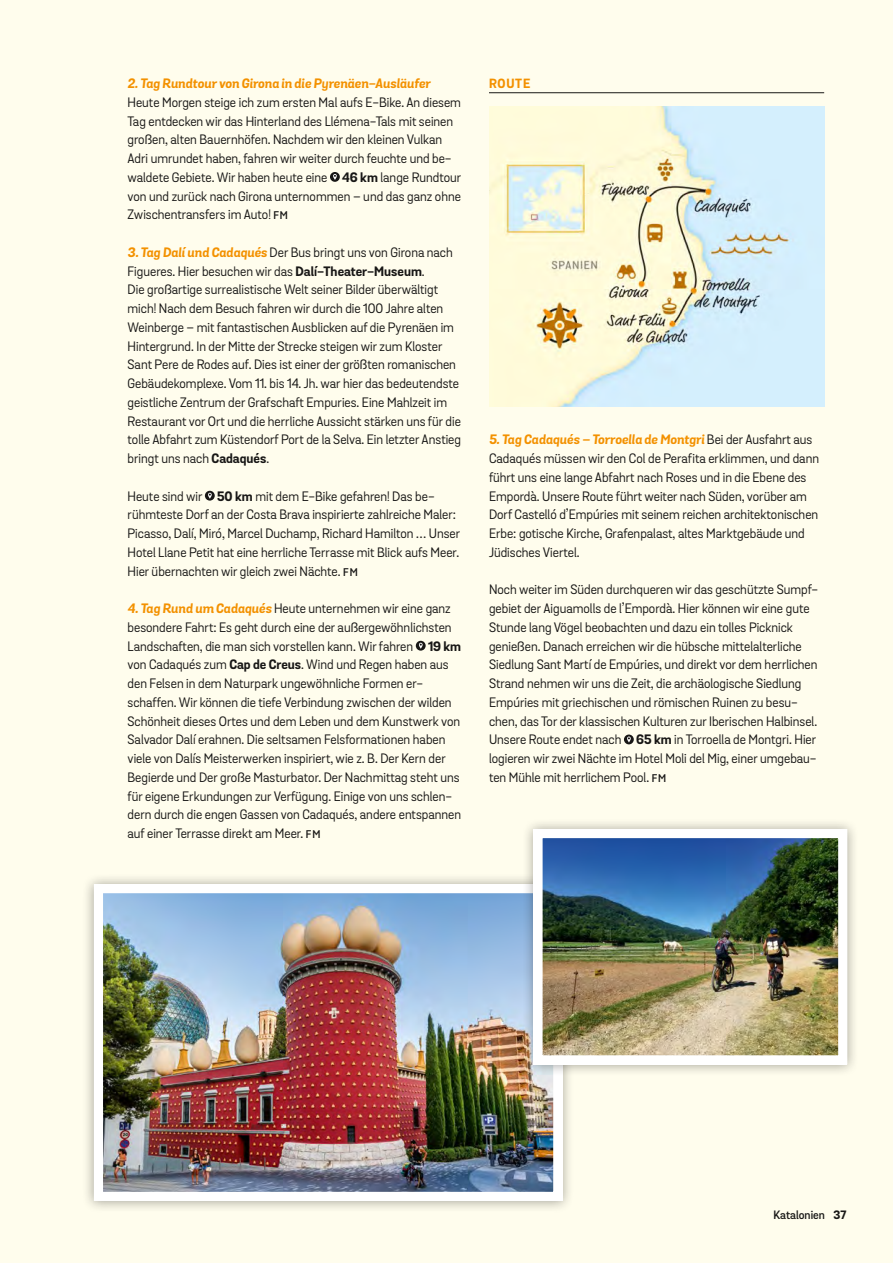
<style>
.page{position:relative;width:893px;height:1263px;background:#fffded}
.page>*{position:absolute;margin:0;border:0;box-sizing:border-box;transform-origin:0 0}
.t1{font:13.2px/18.8px "Grota Sans";color:#181716}
.t2{font:italic 700 13.2px "Grota Sans";color:#f39100}
.t3{font:700 12.9px "Grota Sans";letter-spacing:.06em;color:#f39100}
.t4{font:600 11.7px "Grota Sans";color:#181716}
.s1{font-weight:700}
.s2{font-weight:600;font-size:10.8px}
.s3{font-weight:700;font-style:italic;color:#f39100}
</style>
<div class="page">
<div style="left:330px;top:172px;width:10px;height:10px;background:#181716;border-radius:50%"></div>
<svg style="left:333px;top:174px;width:4px;height:6px"></svg>
<svg style="left:205px;top:491px;width:10px;height:10px"></svg>
<svg style="left:208px;top:493px;width:4px;height:6px"></svg>
<svg style="left:416px;top:641px;width:10px;height:10px"></svg>
<svg style="left:419px;top:643px;width:4px;height:6px"></svg>
<svg style="left:624px;top:734px;width:10px;height:10px"></svg>
<svg style="left:627px;top:736px;width:4px;height:6px"></svg>
<hr style="left:489px;top:92px;width:335px;height:1px;background:#181716">
<img style="left:489px;top:107px;width:336px;height:300px">
<div style="left:82px;top:872px;width:492px;height:340px;background:#181716;opacity:.4"></div>
<img style="left:104px;top:894px;width:448px;height:297px">
<div style="left:94px;top:884px;width:468px;height:317px;border:9px solid #fff"></div>
<div style="left:522px;top:817px;width:337px;height:259px;background:#181716;opacity:.4"></div>
<img style="left:543px;top:839px;width:294px;height:215px">
<div style="left:533px;top:829px;width:314px;height:235px;border:9px solid #fff"></div>
<p class="t2" style="left:128px;top:75px;width:304px">2. Tag Rundtour von Girona in die Pyrenäen-Ausläufer</p>
<p class="t1" style="left:128px;top:93px;width:335px">Heute Morgen steige ich zum ersten Mal aufs E-Bike. An diesem Tag entdecken wir das Hinterland des Llémena-Tals mit seinen großen, alten Bauernhöfen. Nachdem wir den kleinen Vulkan Adri umrundet haben, fahren wir weiter durch feuchte und be&shy;waldete Gebiete. Wir haben heute eine <span class="s1">46 km</span> lange Rundtour von und zurück nach Girona unternommen – und das ganz ohne Zwischentransfers im Auto! <span class="s2">FM</span></p>
<p class="t1" style="left:128px;top:243px;width:335px"><span class="s3">3. Tag Dalí und Cadaqués</span> Der Bus bringt uns von Girona nach Figueres. Hier besuchen wir das <span class="s1">Dalí-Theater-Museum</span>.<br>Die großartige surrealistische Welt seiner Bilder überwältigt mich! Nach dem Besuch fahren wir durch die 100 Jahre alten Weinberge – mit fantastischen Ausblicken auf die Pyrenäen im Hintergrund. In der Mitte der Strecke steigen wir zum Kloster Sant Pere de Rodes auf. Dies ist einer der größten romanischen Gebäudekomplexe. Vom 11. bis 14. Jh. war hier das bedeutendste geistliche Zentrum der Grafschaft Empuries. Eine Mahlzeit im Restaurant vor Ort und die herrliche Aussicht stärken uns für die tolle Abfahrt zum Küstendorf Port de la Selva. Ein letzter Anstieg bringt uns nach <span class="s1">Cadaqués</span>.</p>
<p class="t1" style="left:128px;top:487px;width:334px">Heute sind wir <span class="s1">50 km</span> mit dem E-Bike gefahren! Das be&shy;rühmteste Dorf an der Costa Brava inspirierte zahlreiche Maler:<br>Picasso, Dalí, Miró, Marcel Duchamp, Richard Hamilton … Unser Hotel Llane Petit hat eine herrliche Terrasse mit Blick aufs Meer.<br>Hier übernachten wir gleich zwei Nächte. <span class="s2">FM</span></p>
<p class="t1" style="left:128px;top:599px;width:335px"><span class="s3">4. Tag Rund um Cadaqués</span> Heute unternehmen wir eine ganz besondere Fahrt: Es geht durch eine der außergewöhnlichsten Landschaften, die man sich vorstellen kann. Wir fahren <span class="s1">19 km </span>von Cadaqués zum <span class="s1">Cap de Creus</span>. Wind und Regen haben aus den Felsen in dem Naturpark ungewöhnliche Formen er&shy;schaffen. Wir können die tiefe Verbindung zwischen der wilden Schönheit dieses Ortes und dem Leben und dem Kunstwerk von Salvador Dalí erahnen. Die seltsamen Felsformationen haben viele von Dalís Meisterwerken inspiriert, wie z. B. Der Kern der Begierde und Der große Masturbator. Der Nachmittag steht uns für eigene Erkundungen zur Verfügung. Einige von uns schlen&shy;dern durch die engen Gassen von Cadaqués, andere entspannen auf einer Terrasse direkt am Meer. <span class="s2">FM</span></p>
<p class="t3" style="left:489px;top:76px;width:43px">ROUTE</p>
<p class="t1" style="left:489px;top:431px;width:332px"><span class="s3">5. Tag Cadaqués – Torroella de Montgri</span> Bei der Ausfahrt aus Cadaqués müssen wir den Col de Perafita erklimmen, und dann führt uns eine lange Abfahrt nach Roses und in die Ebene des Empordà. Unsere Route führt weiter nach Süden, vorüber am Dorf Castelló d’Empúries mit seinem reichen architektonischen Erbe: gotische Kirche, Grafenpalast, altes Marktgebäude und Jüdisches Viertel.</p>
<p class="t1" style="left:489px;top:581px;width:331px">Noch weiter im Süden durchqueren wir das geschützte Sumpf&shy;gebiet der Aiguamolls de l’Empordà. Hier können wir eine gute Stunde lang Vögel beobachten und dazu ein tolles Picknick genießen. Danach erreichen wir die hübsche mittelalterliche Siedlung Sant Martí de Empúries, und direkt vor dem herrlichen Strand nehmen wir uns die Zeit, die archäologische Siedlung Empúries mit griechischen und römischen Ruinen zu besu&shy;chen, das Tor der klassischen Kulturen zur Iberischen Halbinsel.<br>Unsere Route endet nach <span class="s1">65 km</span> in Torroella de Montgri. Hier logieren wir zwei Nächte im Hotel Moli del Mig, einer umgebau&shy;ten Mühle mit herrlichem Pool. <span class="s2">FM</span></p>
<p class="t4" style="left:773px;top:1207px;width:74px">Katalonien <span class="s1">37</span></p>
</div>
